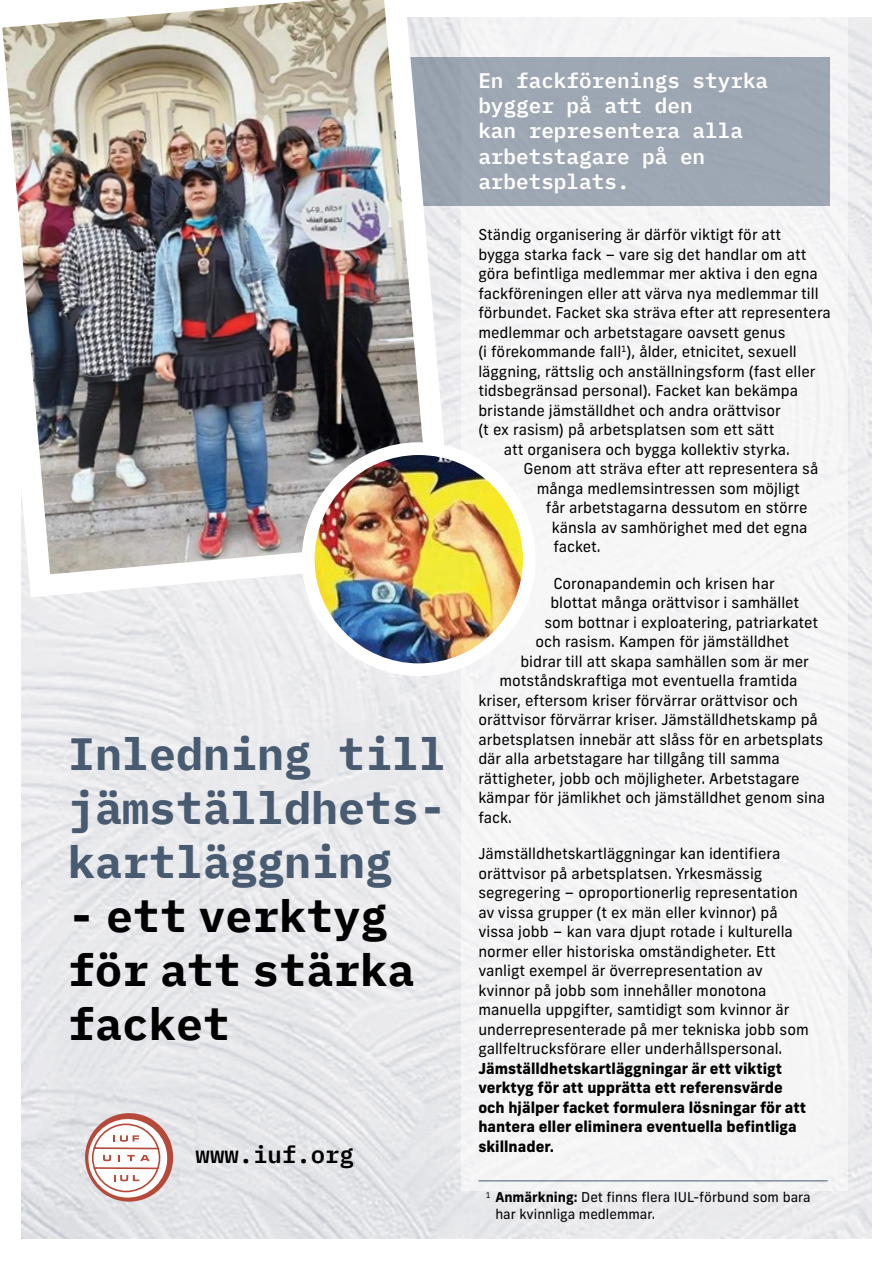
<style>
.page{position:relative;width:893px;height:1263px;background:#fff}
.page>*{position:absolute;margin:0;border:0;box-sizing:border-box;transform-origin:0 0}
.t1{font:700 45px/54px "IBM Plex Mono";color:#485b71;text-align:justify}
.t2{font:700 45px/54px "IBM Plex Mono";color:#000}
.t3{font:600 24px "IBM Plex Mono";color:#000}
.t4{font:600 21px/25.2px "IBM Plex Mono";color:#fff}
.t5{font:15px/19.5px "Frank New";color:#000}
.t6{font:800 15px/19.5px "Frank New";color:#000}
.t7{font:13.5px/16.2px "Frank New";color:#000}
.s1{font-weight:700}
</style>
<div class="page">
<img style="left:21px;top:18px;width:851px;height:1220px">
<div style="left:85px;top:1113px;width:88px;height:88px;background:#b5493a;border-radius:50%"></div>
<div style="left:88px;top:1119px;width:79px;height:78px;background:#fff;border-radius:50%"></div>
<svg style="left:91px;top:1123px;width:70px;height:70px"></svg>
<div style="left:461px;top:0;width:387px;height:1191px;background:#f5f5f6"></div>
<hr style="left:478px;top:1180px;width:350px;height:1px;background:#485b71">
<div style="left:353px;top:57px;width:476px;height:148px;background:#9ea7b3"></div>
<img style="left:2px;top:0;width:464px;height:609px">
<img style="left:308px;top:449px;width:221px;height:221px;border-radius:111px">
<div style="left:302px;top:442px;width:234px;height:234px;border:13px solid #fff;border-radius:50%"></div>
<h1 class="t1" style="left:68px;top:723px;width:379px">Inledning till jämställdhets&shy;kartläggning</h1>
<h1 class="t2" style="left:68px;top:885px;width:348px">- ett verktyg för att stärka facket</h1>
<h2 class="t3" style="left:196px;top:1135px;width:160px">www.iuf.org</h2>
<h3 class="t4" style="left:478px;top:66px;width:291px">En fackförenings styrka bygger på att den<br>kan representera alla arbetstagare på en arbetsplats.</h3>
<p class="t5" style="left:478px;top:225px;width:304px">Ständig organisering är därför viktigt för att</p>
<p class="t5" style="left:478px;top:244px;width:329px">bygga starka fack – vare sig det handlar om att</p>
<p class="t5" style="left:478px;top:264px;width:341px">göra befintliga medlemmar mer aktiva i den egna</p>
<p class="t5" style="left:478px;top:283px;width:342px">fackföreningen eller att värva nya medlemmar till</p>
<p class="t5" style="left:478px;top:303px;width:354px">förbundet. Facket ska sträva efter att representera</p>
<p class="t5" style="left:478px;top:322px;width:309px">medlemmar och arbetstagare oavsett genus</p>
<p class="t5" style="left:478px;top:342px;width:320px">(i förekommande fall<sup>1</sup>), ålder, etnicitet, sexuell</p>
<p class="t5" style="left:478px;top:361px;width:339px">läggning, rättslig och anställningsform (fast eller</p>
<p class="t5" style="left:478px;top:381px;width:321px">tidsbegränsad personal). Facket kan bekämpa</p>
<p class="t5" style="left:478px;top:400px;width:304px">bristande jämställdhet och andra orättvisor</p>
<p class="t5" style="left:478px;top:420px;width:298px">(t ex rasism) på arbetsplatsen som ett sätt</p>
<p class="t5" style="left:504px;top:439px;width:288px">att organisera och bygga kollektiv styrka.</p>
<p class="t5" style="left:523px;top:459px;width:296px">Genom att sträva efter att representera så</p>
<p class="t5" style="left:537px;top:478px;width:265px">många medlemsintressen som möjligt</p>
<p class="t5" style="left:546px;top:498px;width:263px">får arbetstagarna dessutom en större</p>
<p class="t5" style="left:552px;top:517px;width:257px">känsla av samhörighet med det egna</p>
<p class="t5" style="left:553px;top:537px;width:49px">facket.</p>
<p class="t5" style="left:553px;top:573px;width:223px">Coronapandemin och krisen har</p>
<p class="t5" style="left:550px;top:593px;width:250px">blottat många orättvisor i samhället</p>
<p class="t5" style="left:544px;top:612px;width:275px">som bottnar i exploatering, patriarkatet</p>
<p class="t5" style="left:535px;top:632px;width:255px">och rasism. Kampen för jämställdhet</p>
<p class="t5" style="left:520px;top:651px;width:290px">bidrar till att skapa samhällen som är mer</p>
<p class="t5" style="left:499px;top:671px;width:300px">motståndskraftiga mot eventuella framtida</p>
<p class="t5" style="left:478px;top:690px;width:321px">kriser, eftersom kriser förvärrar orättvisor och</p>
<p class="t5" style="left:478px;top:710px;width:341px">orättvisor förvärrar kriser. Jämställdhetskamp på</p>
<p class="t5" style="left:478px;top:729px;width:346px">arbetsplatsen innebär att slåss för en arbetsplats</p>
<p class="t5" style="left:478px;top:749px;width:303px">där alla arbetstagare har tillgång till samma</p>
<p class="t5" style="left:478px;top:768px;width:323px">rättigheter, jobb och möjligheter. Arbetstagare</p>
<p class="t5" style="left:478px;top:788px;width:348px">kämpar för jämlikhet och jämställdhet genom sina</p>
<p class="t5" style="left:478px;top:807px;width:35px">fack.</p>
<p class="t5" style="left:478px;top:844px;width:332px">Jämställdhetskartläggningar kan identifiera orättvisor på arbetsplatsen. Yrkesmässig segregering – oproportionerlig representation av vissa grupper (t ex män eller kvinnor) på vissa jobb – kan vara djupt rotade i kulturella normer eller historiska omständigheter. Ett vanligt exempel är överrepresentation av kvinnor på jobb som innehåller monotona manuella uppgifter, samtidigt som kvinnor är underrepresenterade på mer tekniska jobb som gallfeltrucksförare eller underhållspersonal.</p>
<p class="t6" style="left:478px;top:1058px;width:329px">Jämställdhetskartläggningar är ett viktigt verktyg för att upprätta ett referensvärde och hjälper facket formulera lösningar för att hantera eller eliminera eventuella befintliga skillnader.</p>
<p class="t7" style="left:495px;top:1189px;width:317px;text-indent:-10px"><sup>1</sup> <span class="s1">Anmärkning:</span> Det finns flera IUL-förbund som bara har kvinnliga medlemmar.</p>
</div>
